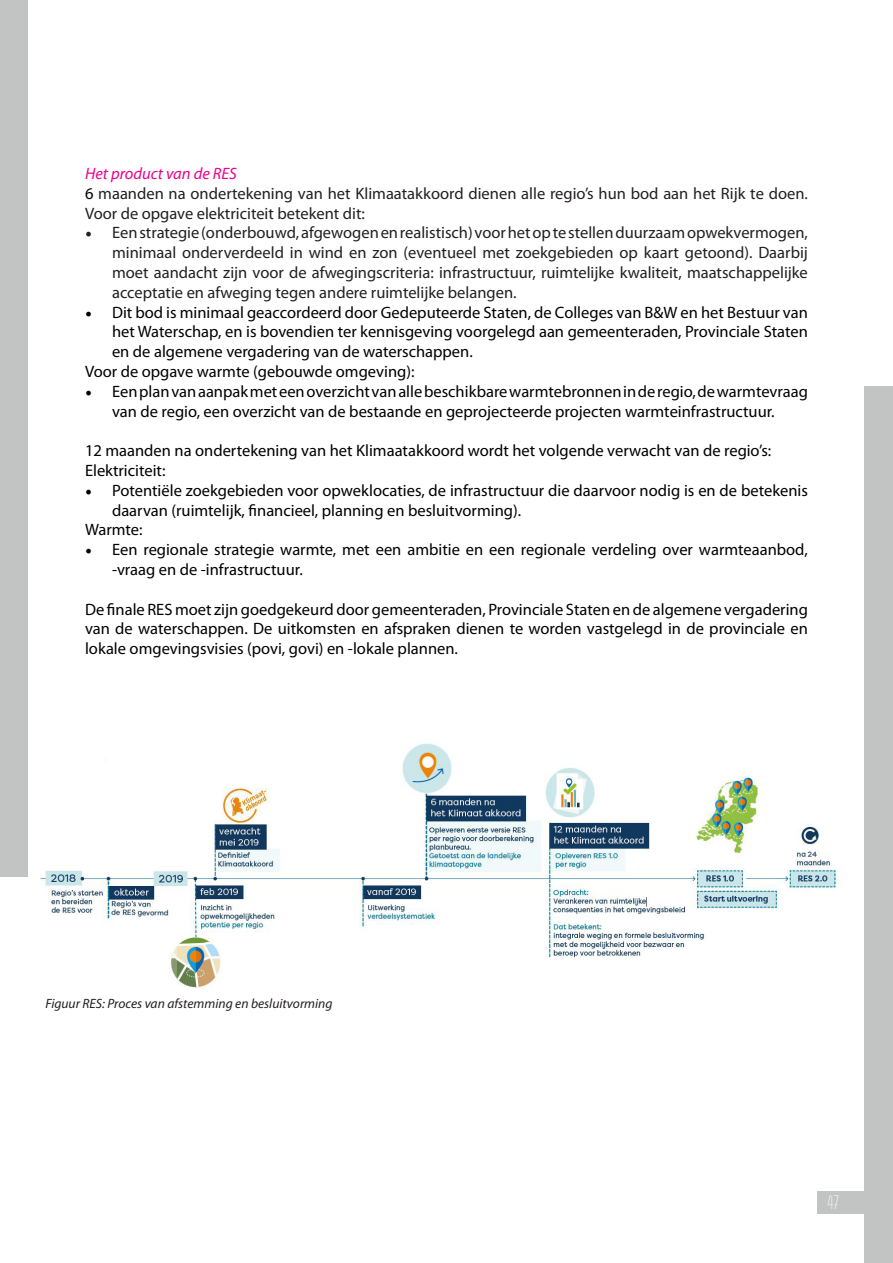
<style>
.page{position:relative;width:893px;height:1263px;background:#fff}
.page>*{position:absolute;margin:0;border:0;box-sizing:border-box;transform-origin:0 0}
.t1{font:300 19.5px "Canter";color:#fff}
.t2{font:16.5px/19.8px "Myriad Pro";color:#000001;text-align:justify}
.t3{font:16.5px/19.8px "Myriad Pro";color:#231f20}
.t4{font:italic 16.5px "Myriad Pro";color:#ed028c}
.t5{font:italic 13.5px "Myriad Pro";color:#231f20}
.s1{color:#000001}
.s2{font-family:"Minion Pro";font-size:18px}
</style>
<div class="page">
<div style="left:865px;top:387px;width:28px;height:876px;background:#c2c3c3"></div>
<div style="left:0;top:0;width:28px;height:876px;background:#c2c3c3"></div>
<div style="left:817px;top:1191px;width:49px;height:23px;background:#c2c3c3"></div>
<img style="left:40px;top:743px;width:796px;height:245px">
<p class="t4" style="left:85px;top:163px;width:153px">Het product van de RES</p>
<p class="t3" style="left:85px;top:183px;width:724px"><span class="s1">6</span> maanden na ondertekening van het Klimaatakkoord dienen alle regio’s hun bod aan het Rijk te doen.<br>Voor de opgave elektriciteit betekent dit:</p>
<p class="t3" style="left:112px;top:223px;width:697px;text-align:justify;text-indent:-27px"><span class="s2">•</span> Een strategie (onderbouwd, afgewogen en realistisch) voor het op te stellen duurzaam opwekvermogen, minimaal onderverdeeld in wind en zon (eventueel met zoekgebieden op kaart getoond). Daarbij moet aandacht zijn voor de afwegingscriteria: infrastructuur, ruimtelijke kwaliteit, maatschappelijke acceptatie en afweging tegen andere ruimtelijke belangen.</p>
<p class="t2" style="left:112px;top:302px;width:697px;text-indent:-27px"><span class="s2">•</span> Dit bod is minimaal geaccordeerd door Gedeputeerde Staten, de Colleges van B&amp;W en het Bestuur van het Waterschap, en is bovendien ter kennisgeving voorgelegd aan gemeenteraden, Provinciale Staten en de algemene vergadering van de waterschappen.</p>
<p class="t2" style="left:85px;top:361px;width:331px">Voor de opgave warmte (gebouwde omgeving):</p>
<p class="t2" style="left:85px;top:381px;width:724px;text-align:center"><span class="s2">•</span> Een plan van aanpak met een overzicht van alle beschikbare warmtebronnen in de regio, de warmtevraag van de regio, een overzicht van de bestaande en geprojecteerde projecten warmteinfrastructuur.</p>
<p class="t2" style="left:85px;top:440px;width:688px">12 maanden na ondertekening van het Klimaatakkoord wordt het volgende verwacht van de regio’s:</p>
<p class="t2" style="left:85px;top:460px;width:82px">Elektriciteit:</p>
<p class="t2" style="left:112px;top:480px;width:697px;text-indent:-27px"><span class="s2">•</span> Potentiële zoekgebieden voor opweklocaties, de infrastructuur die daarvoor nodig is en de betekenis daarvan (ruimtelijk, financieel, planning en besluitvorming).</p>
<p class="t2" style="left:85px;top:520px;width:59px">Warmte:</p>
<p class="t2" style="left:112px;top:539px;width:697px;text-indent:-27px"><span class="s2">•</span> Een regionale strategie warmte, met een ambitie en een regionale verdeling over warmteaanbod, -vraag en de -infrastructuur.</p>
<p class="t2" style="left:85px;top:599px;width:724px">De finale RES moet zijn goedgekeurd door gemeenteraden, Provinciale Staten en de algemene vergadering van de waterschappen. De uitkomsten en afspraken dienen te worden vastgelegd in de provinciale en lokale omgevingsvisies (povi, govi) en -lokale plannen.</p>
<p class="t5" style="left:45px;top:995px;width:289px">Figuur RES: Proces van afstemming en besluitvorming</p>
<p class="t1" style="left:827px;top:1193px;width:13px">47</p>
</div>
